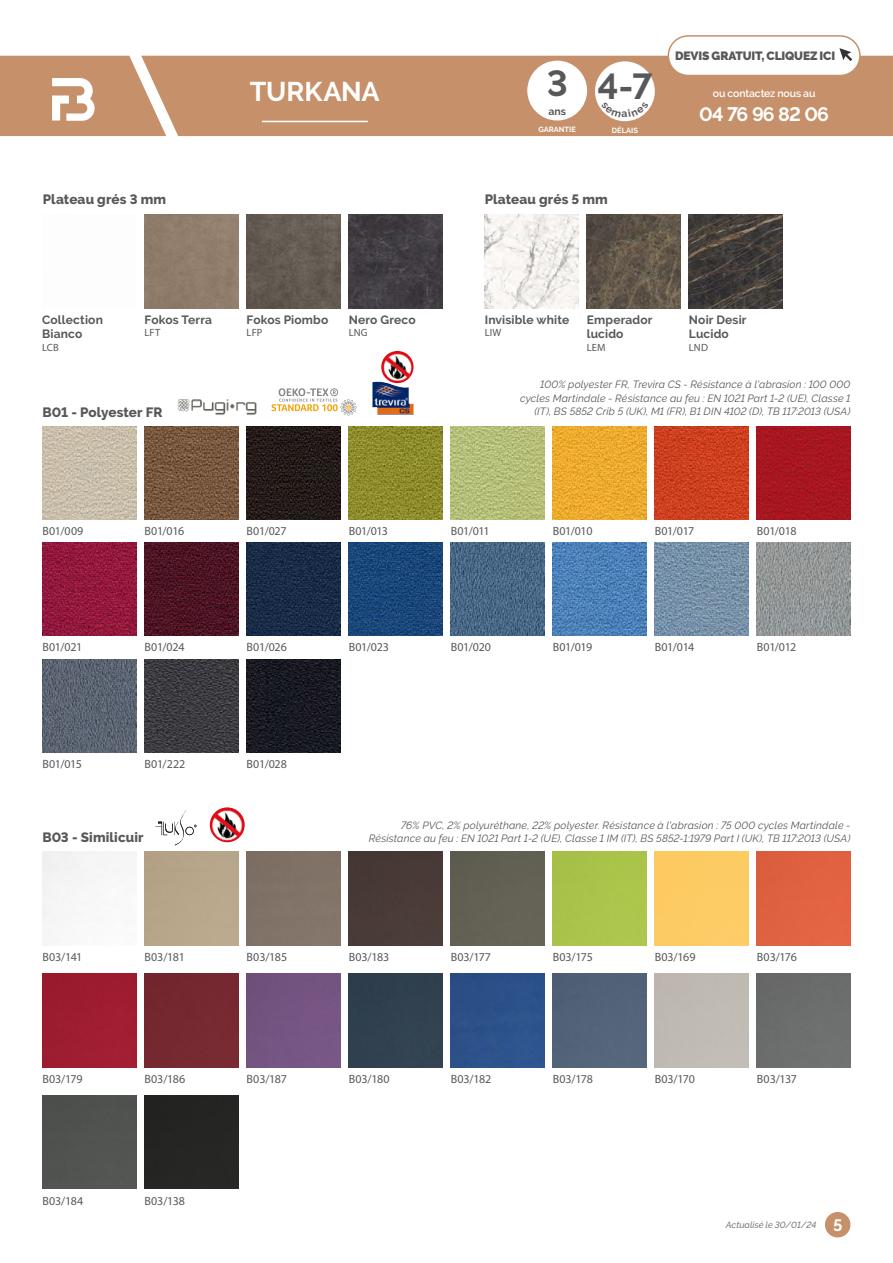
<style>
.page{position:relative;width:893px;height:1263px;background:#fff}
.page>*{position:absolute;margin:0;border:0;box-sizing:border-box;transform-origin:0 0}
.t1{font:700 36px "Raleway";color:#57585a}
.t2{font:700 27px "Raleway";letter-spacing:-.005em;color:#fff}
.t3{font:700 19.5px "Raleway";letter-spacing:-.045em;color:#fff}
.t4{font:800 13.5px "Raleway";letter-spacing:.01em;color:#57585a}
.t5{font:12px "Myriad Pro";letter-spacing:-.01em;color:#57585a}
.t6{font:700 12px/14.4px "Raleway";letter-spacing:.015em;color:#57585a}
.t7{font:900 12px "Raleway";letter-spacing:-.01em;color:#57585a}
.t8{font:italic 10.5px/13.5px "Raleway";letter-spacing:.015em;color:#57585a;text-align:right}
.t9{font:10.5px "Myriad Pro";letter-spacing:.01em;color:#57585a}
.t10{font:600 10.5px "Raleway";letter-spacing:-.01em;color:#fff}
.t11{font:700 10.5px "Raleway";color:#57585a}
.t12{font:italic 500 9px "Raleway";color:#787878}
.t13{font:700 7.5px "Raleway";color:#fff}
.s1{font-weight:700;font-style:normal;font-size:16.5px;color:#fff}
</style>
<div class="page">
<img style="left:485px;top:215px;width:93px;height:93px">
<img style="left:587px;top:215px;width:93px;height:93px">
<img style="left:689px;top:215px;width:93px;height:93px">
<div style="left:145px;top:215px;width:93px;height:93px;background:#8f7c6b"></div>
<img style="left:247px;top:215px;width:93px;height:93px">
<img style="left:349px;top:215px;width:93px;height:93px">
<img style="left:43px;top:426px;width:93px;height:94px">
<img style="left:43px;top:542px;width:93px;height:94px">
<img style="left:43px;top:659px;width:93px;height:94px">
<img style="left:145px;top:659px;width:93px;height:94px">
<img style="left:247px;top:659px;width:93px;height:94px">
<img style="left:145px;top:542px;width:93px;height:94px">
<img style="left:247px;top:542px;width:93px;height:94px">
<img style="left:349px;top:542px;width:93px;height:94px">
<img style="left:451px;top:542px;width:93px;height:94px">
<img style="left:553px;top:542px;width:93px;height:94px">
<img style="left:655px;top:542px;width:93px;height:94px">
<img style="left:757px;top:542px;width:93px;height:94px">
<img style="left:145px;top:426px;width:93px;height:94px">
<img style="left:247px;top:426px;width:93px;height:94px">
<img style="left:349px;top:426px;width:93px;height:94px">
<img style="left:451px;top:426px;width:93px;height:94px">
<img style="left:553px;top:426px;width:93px;height:94px">
<img style="left:655px;top:426px;width:93px;height:94px">
<img style="left:757px;top:426px;width:93px;height:94px">
<img style="left:178px;top:400px;width:78px;height:15px">
<svg style="left:272px;top:388px;width:85px;height:27px"></svg>
<img style="left:372px;top:382px;width:42px;height:33px">
<img style="left:381px;top:351px;width:33px;height:32px;border-radius:16px">
<div style="left:757px;top:852px;width:93px;height:93px;background:#e16242"></div>
<div style="left:145px;top:1095px;width:93px;height:94px;background:#252523"></div>
<div style="left:43px;top:973px;width:93px;height:94px;background:#9e1d31"></div>
<div style="left:247px;top:852px;width:93px;height:93px;background:#807267"></div>
<div style="left:349px;top:852px;width:93px;height:93px;background:#493a37"></div>
<div style="left:145px;top:973px;width:93px;height:94px;background:#752830"></div>
<div style="left:451px;top:973px;width:93px;height:94px;background:#2c518a"></div>
<div style="left:553px;top:973px;width:93px;height:94px;background:#536378"></div>
<div style="left:553px;top:852px;width:93px;height:93px;background:#abc44b"></div>
<div style="left:757px;top:973px;width:93px;height:94px;background:#6c6e6d"></div>
<div style="left:451px;top:852px;width:93px;height:93px;background:#636154"></div>
<div style="left:349px;top:973px;width:93px;height:94px;background:#30414f"></div>
<div style="left:43px;top:1095px;width:93px;height:94px;background:#515350"></div>
<div style="left:247px;top:973px;width:93px;height:94px;background:#745482"></div>
<div style="left:655px;top:852px;width:93px;height:93px;background:#fdcb64"></div>
<svg style="left:155px;top:810px;width:42px;height:35px"></svg>
<img style="left:210px;top:807px;width:35px;height:35px;border-radius:17px">
<div style="left:0;top:56px;width:893px;height:80px;background:#c6906a"></div>
<hr style="left:262px;top:121px;width:106px;height:1px;background:#fff">
<div style="left:825px;top:1212px;width:25px;height:25px;background:#c6906a;border-radius:50%"></div>
<div style="left:527px;top:61px;width:60px;height:59px;background:#fff;border-radius:50%"></div>
<div style="left:595px;top:61px;width:60px;height:60px;background:#fff;border-radius:50%"></div>
<svg style="left:52px;top:78px;width:43px;height:43px"></svg>
<div style="left:668px;top:36px;width:192px;height:39px;background:#fff;border-radius:20px"></div>
<div style="left:668px;top:35px;width:193px;height:41px;border:2px solid #c6906a;border-radius:20px"></div>
<svg style="left:839px;top:48px;width:13px;height:13px"></svg>
<svg style="left:601px;top:109px;width:48px;height:9px"></svg>
<h2 class="t2" style="left:250px;top:76px;width:131px">Turkana</h2>
<h1 class="t1" style="left:547px;top:63px;width:23px">3</h1>
<p class="t11" style="left:548px;top:105px;width:19px">ans</p>
<p class="t13" style="left:538px;top:125px;width:12px">GARAN</p>
<p class="t13" style="left:565px;top:125px;width:13px">TIE</p>
<h1 class="t1" style="left:597px;top:66px;width:57px">4-7</h1>
<p class="t13" style="left:612px;top:126px;width:28px">DÉLAIS</p>
<p class="t7" style="left:675px;top:49px;width:162px">DEVIS GRATUIT, CLIQUEZ ICI</p>
<p class="t10" style="left:713px;top:88px;width:104px">ou contactez nous au</p>
<h3 class="t3" style="left:699px;top:103px;width:131px">04 76 96 82 06</h3>
<p class="t4" style="left:43px;top:192px;width:125px">Plateau grés 3 mm</p>
<p class="t4" style="left:485px;top:192px;width:125px">Plateau grés 5 mm</p>
<p class="t6" style="left:42px;top:312px;width:62px">Collection<br>Bianco</p>
<p class="t9" style="left:42px;top:341px;width:18px">LCB</p>
<p class="t6" style="left:145px;top:312px;width:69px">Fokos Terra</p>
<p class="t9" style="left:145px;top:326px;width:17px">LFT</p>
<p class="t6" style="left:247px;top:312px;width:83px">Fokos Piombo</p>
<p class="t9" style="left:247px;top:326px;width:17px">LFP</p>
<p class="t6" style="left:349px;top:312px;width:68px">Nero Greco</p>
<p class="t9" style="left:349px;top:326px;width:20px">LNG</p>
<p class="t6" style="left:485px;top:312px;width:86px">Invisible white</p>
<p class="t9" style="left:485px;top:326px;width:18px">LIW</p>
<p class="t6" style="left:587px;top:312px;width:67px">Emperador lucido</p>
<p class="t9" style="left:587px;top:341px;width:20px">LEM</p>
<p class="t6" style="left:689px;top:312px;width:59px">Noir Desir<br>Lucido</p>
<p class="t9" style="left:689px;top:341px;width:21px">LND</p>
<p class="t4" style="left:43px;top:404px;width:122px">B01 - Polyester FR</p>
<p class="t8" style="left:520px;top:378px;width:332px">100% polyester FR, Trevira CS - Résistance à l'abrasion : 100 000 cycles Martindale - Résistance au feu : EN 1021 Part 1-2 (UE), Classe 1 (IT), BS 5852 Crib 5 (UK), M1 (FR), B1 DIN 4102 (D), TB 117:2013 (USA)</p>
<p class="t5" style="left:43px;top:524px;width:42px">B01/009</p>
<p class="t5" style="left:43px;top:640px;width:41px">B01/021</p>
<p class="t5" style="left:145px;top:524px;width:41px">B01/016</p>
<p class="t5" style="left:247px;top:524px;width:42px">B01/027</p>
<p class="t5" style="left:349px;top:524px;width:41px">B01/013</p>
<p class="t5" style="left:451px;top:524px;width:41px">B01/011</p>
<p class="t5" style="left:553px;top:524px;width:41px">B01/010</p>
<p class="t5" style="left:655px;top:524px;width:41px">B01/017</p>
<p class="t5" style="left:757px;top:524px;width:41px">B01/018</p>
<p class="t5" style="left:145px;top:640px;width:42px">B01/024</p>
<p class="t5" style="left:247px;top:640px;width:42px">B01/026</p>
<p class="t5" style="left:349px;top:640px;width:42px">B01/023</p>
<p class="t5" style="left:451px;top:640px;width:42px">B01/020</p>
<p class="t5" style="left:553px;top:640px;width:41px">B01/019</p>
<p class="t5" style="left:655px;top:640px;width:41px">B01/014</p>
<p class="t5" style="left:757px;top:640px;width:41px">B01/012</p>
<p class="t5" style="left:43px;top:757px;width:41px">B01/015</p>
<p class="t5" style="left:145px;top:757px;width:42px">B01/222</p>
<p class="t5" style="left:247px;top:757px;width:42px">B01/028</p>
<p class="t4" style="left:43px;top:830px;width:103px">B03 - Similicuir</p>
<p class="t8" style="left:369px;top:818px;width:483px">76% PVC, 2% polyuréthane, 22% polyester. Résistance à l'abrasion : 75 000 cycles Martindale -<br>Résistance au feu : EN 1021 Part 1-2 (UE), Classe 1 IM (IT), BS 5852-1:1979 Part I (UK), TB 117:2013 (USA)</p>
<p class="t5" style="left:43px;top:949px;width:41px">B03/141</p>
<p class="t5" style="left:757px;top:949px;width:41px">B03/176</p>
<p class="t5" style="left:145px;top:949px;width:42px">B03/181</p>
<p class="t5" style="left:247px;top:949px;width:42px">B03/185</p>
<p class="t5" style="left:349px;top:949px;width:42px">B03/183</p>
<p class="t5" style="left:451px;top:949px;width:42px">B03/177</p>
<p class="t5" style="left:553px;top:949px;width:42px">B03/175</p>
<p class="t5" style="left:655px;top:949px;width:42px">B03/169</p>
<p class="t5" style="left:43px;top:1071px;width:42px">B03/179</p>
<p class="t5" style="left:43px;top:1193px;width:42px">B03/184</p>
<p class="t5" style="left:145px;top:1071px;width:42px">B03/186</p>
<p class="t5" style="left:451px;top:1071px;width:42px">B03/182</p>
<p class="t5" style="left:553px;top:1071px;width:42px">B03/178</p>
<p class="t5" style="left:655px;top:1071px;width:42px">B03/170</p>
<p class="t5" style="left:247px;top:1071px;width:42px">B03/187</p>
<p class="t5" style="left:349px;top:1071px;width:42px">B03/180</p>
<p class="t5" style="left:757px;top:1071px;width:42px">B03/137</p>
<p class="t5" style="left:145px;top:1193px;width:42px">B03/138</p>
<p class="t12" style="left:726px;top:1219px;width:118px">Actualisé le 30/01/24 <span class="s1">5</span></p>
</div>
